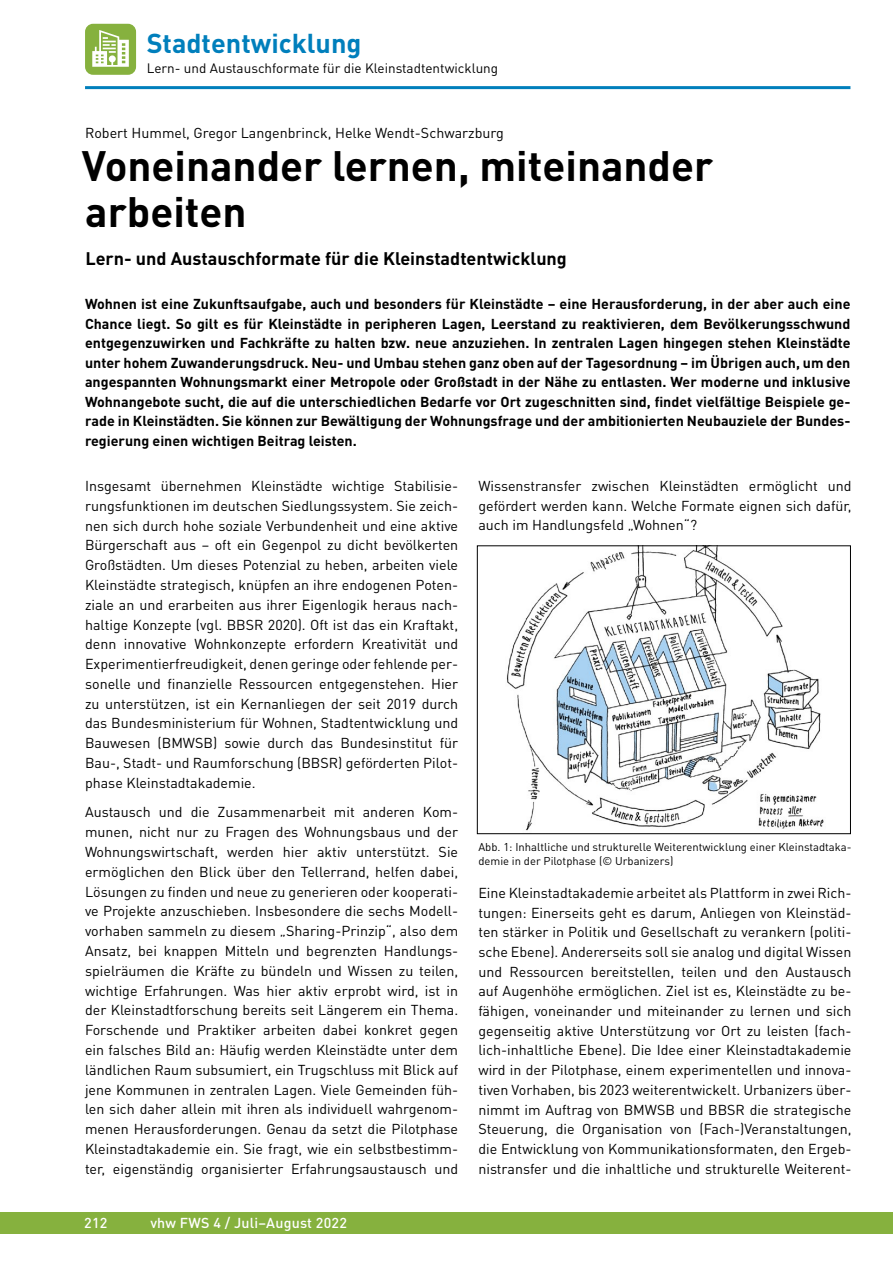
<style>
.page{position:relative;width:893px;height:1263px;background:#fff}
.page>*{position:absolute;margin:0;border:0;box-sizing:border-box;transform-origin:0 0}
.t1{font:700 42px/46.5px "DIN Pro";color:#000}
.t2{font:700 27px "DIN Pro";color:#007fbc}
.t3{font:700 18px "DIN Pro";color:#000}
.t4{font:14.25px/19.8px "DIN Pro";color:#000;text-align:justify}
.t5{font:700 14.25px/19.5px "DIN Pro";color:#000;text-align:justify}
.t6{font:500 14.25px "DIN Pro";letter-spacing:.015em;color:#fff}
.t7{font:13.5px "DIN Pro";color:#000}
.t8{font:11.25px/13.6px "DIN Pro";color:#000}
</style>
<div class="page">
<div style="left:0;top:1212px;width:893px;height:21px;background:#86b13e"></div>
<hr style="left:85px;top:86px;width:765px;height:3px;background:#007fbc">
<div style="left:85px;top:24px;width:51px;height:51px;background:#86b13e;border-radius:8px"></div>
<svg style="left:92px;top:30px;width:37px;height:37px"></svg>
<img style="left:507px;top:547px;width:317px;height:284px">
<div style="left:477px;top:545px;width:374px;height:289px;border:1px solid #000"></div>
<h2 class="t2" style="left:147px;top:25px;width:216px">Stadtentwicklung</h2>
<p class="t7" style="left:147px;top:59px;width:353px">Lern- und Austauschformate für die Kleinstadtentwicklung</p>
<p class="t4" style="left:85px;top:123px;width:420px">Robert Hummel, Gregor Langenbrinck, Helke Wendt-Schwarzburg</p>
<h1 class="t1" style="left:82px;top:141px;width:633px">Voneinander lernen, miteinander arbeiten</h1>
<p class="t3" style="left:85px;top:246px;width:483px">Lern- und Austauschformate für die Kleinstadtentwicklung</p>
<p class="t5" style="left:85px;top:294px;width:767px">Wohnen ist eine Zukunftsaufgabe, auch und besonders für Kleinstädte – eine Herausforderung, in der aber auch eine Chance liegt. So gilt es für Kleinstädte in peripheren Lagen, Leerstand zu reaktivieren, dem Bevölkerungsschwund entgegenzuwirken und Fachkräfte zu halten bzw. neue anzuziehen. In zentralen Lagen hingegen stehen Kleinstädte unter hohem Zuwanderungsdruck. Neu- und Umbau stehen ganz oben auf der Tagesordnung – im Übrigen auch, um den angespannten Wohnungsmarkt einer Metropole oder Großstadt in der Nähe zu entlasten. Wer moderne und inklusive Wohnangebote sucht, die auf die unterschiedlichen Bedarfe vor Ort zugeschnitten sind, findet vielfältige Beispiele ge&shy;rade in Kleinstädten. Sie können zur Bewältigung der Wohnungsfrage und der ambitionierten Neubauziele der Bundes&shy;regierung einen wichtigen Beitrag leisten.</p>
<p class="t4" style="left:85px;top:475px;width:375px">Insgesamt übernehmen Kleinstädte wichtige Stabilisie&shy;rungsfunktionen im deutschen Siedlungssystem. Sie zeich&shy;nen sich durch hohe soziale Verbundenheit und eine aktive Bürgerschaft aus – oft ein Gegenpol zu dicht bevölkerten Großstädten. Um dieses Potenzial zu heben, arbeiten viele Kleinstädte strategisch, knüpfen an ihre endogenen Poten&shy;ziale an und erarbeiten aus ihrer Eigenlogik heraus nach&shy;haltige Konzepte (vgl. BBSR 2020). Oft ist das ein Kraftakt, denn innovative Wohnkonzepte erfordern Kreativität und Experimentierfreudigkeit, denen geringe oder fehlende per&shy;sonelle und finanzielle Ressourcen entgegenstehen. Hier zu unterstützen, ist ein Kernanliegen der seit 2019 durch das Bundesministerium für Wohnen, Stadtentwicklung und Bauwesen (BMWSB) sowie durch das Bundesinstitut für Bau-, Stadt- und Raumforschung (BBSR) geförderten Pilot&shy;phase Kleinstadtakademie.</p>
<p class="t4" style="left:85px;top:802px;width:375px">Austausch und die Zusammenarbeit mit anderen Kom&shy;munen, nicht nur zu Fragen des Wohnungsbaus und der Wohnungswirtschaft, werden hier aktiv unterstützt. Sie ermöglichen den Blick über den Tellerrand, helfen dabei, Lösungen zu finden und neue zu generieren oder kooperati&shy;ve Projekte anzuschieben. Insbesondere die sechs Modell&shy;vorhaben sammeln zu diesem „Sharing-Prinzip“, also dem Ansatz, bei knappen Mitteln und begrenzten Handlungs&shy;spielräumen die Kräfte zu bündeln und Wissen zu teilen, wichtige Erfahrungen. Was hier aktiv erprobt wird, ist in der Kleinstadtforschung bereits seit Längerem ein Thema.<br>Forschende und Praktiker arbeiten dabei konkret gegen ein falsches Bild an: Häufig werden Kleinstädte unter dem ländlichen Raum subsumiert, ein Trugschluss mit Blick auf jene Kommunen in zentralen Lagen. Viele Gemeinden füh&shy;len sich daher allein mit ihren als individuell wahrgenom&shy;menen Herausforderungen. Genau da setzt die Pilotphase Kleinstadtakademie ein. Sie fragt, wie ein selbstbestimm&shy;ter, eigenständig organisierter Erfahrungsaustausch und</p>
<p class="t6" style="left:84px;top:1213px;width:25px">212</p>
<p class="t6" style="left:150px;top:1213px;width:198px">vhw FWS 4 / Juli–August 2022</p>
<p class="t4" style="left:478px;top:475px;width:375px">Wissenstransfer zwischen Kleinstädten ermöglicht und gefördert werden kann. Welche Formate eignen sich dafür, auch im Handlungsfeld „Wohnen“?</p>
<p class="t8" style="left:478px;top:839px;width:375px">Abb. 1: Inhaltliche und strukturelle Weiterentwicklung einer Kleinstadtaka&shy;demie in der Pilotphase (© Urbanizers)</p>
<p class="t4" style="left:478px;top:882px;width:375px">Eine Kleinstadtakademie arbeitet als Plattform in zwei Rich&shy;tungen: Einerseits geht es darum, Anliegen von Kleinstäd&shy;ten stärker in Politik und Gesellschaft zu verankern (politi&shy;sche Ebene). Andererseits soll sie analog und digital Wissen und Ressourcen bereitstellen, teilen und den Austausch auf Augenhöhe ermöglichen. Ziel ist es, Kleinstädte zu be&shy;fähigen, voneinander und miteinander zu lernen und sich gegenseitig aktive Unterstützung vor Ort zu leisten (fach&shy;lich-inhaltliche Ebene). Die Idee einer Kleinstadtakademie wird in der Pilotphase, einem experimentellen und innova&shy;tiven Vorhaben, bis 2023 weiterentwickelt. Urbanizers über&shy;nimmt im Auftrag von BMWSB und BBSR die strategische Steuerung, die Organisation von (Fach-)Veranstaltungen, die Entwicklung von Kommunikationsformaten, den Ergeb&shy;nistransfer und die inhaltliche und strukturelle Weiterent-</p>
</div>
